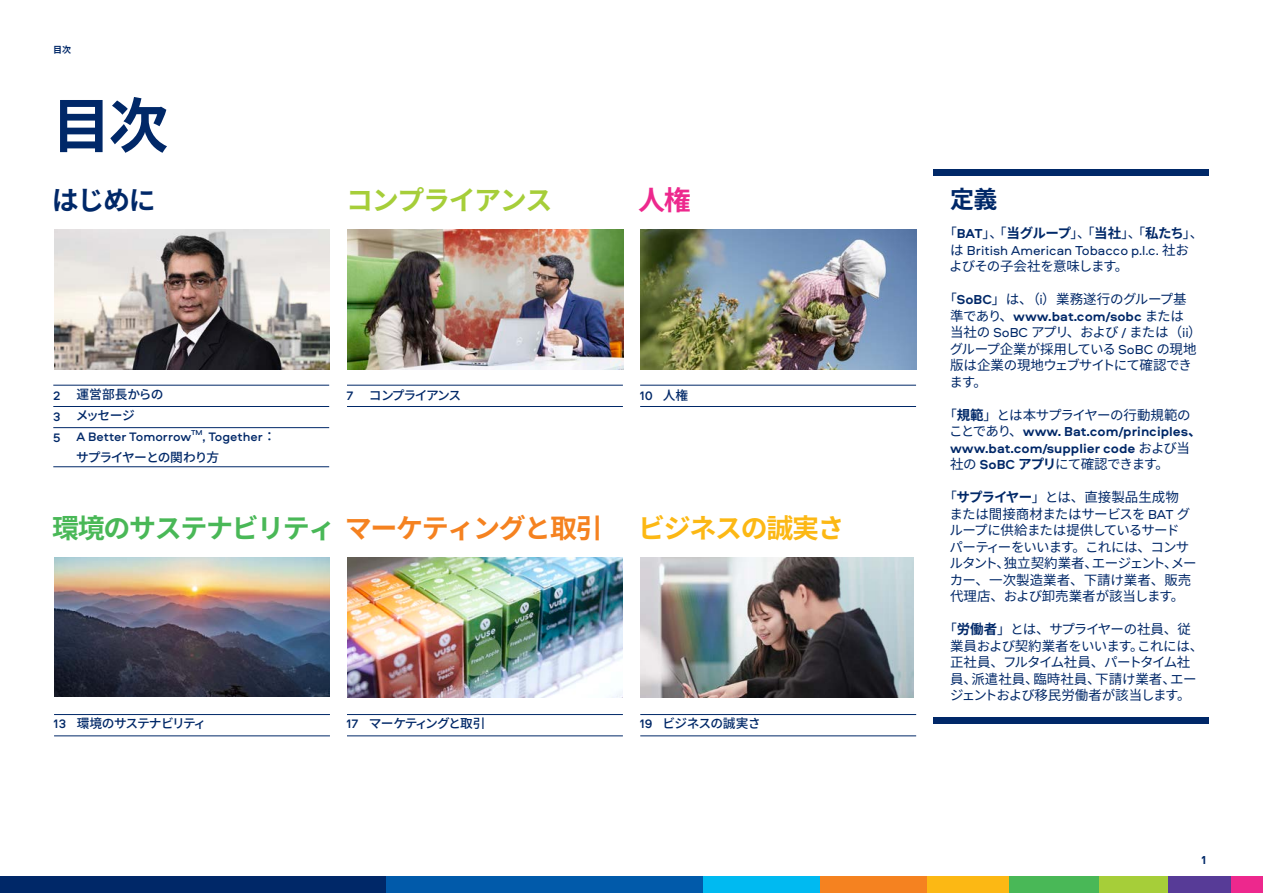
<style>
.page{position:relative;width:1263px;height:893px;background:#fff}
.page>*{position:absolute;margin:0;border:0;box-sizing:border-box;transform-origin:0 0}
.PageTitle{font:700 60px "Noto Sans CJ Kjp";color:#002868}
.Block_text_white_out{font:700 27px "Noto Sans CJ Kjp";letter-spacing:-.05em;color:#49b857}
.Block_text_white_out-2{font:700 27px "Noto Sans CJ Kjp";letter-spacing:-.05em;color:#a6ce39}
.Block_text_white_out-3{font:700 27px "Noto Sans CJ Kjp";letter-spacing:-.05em;color:#fcb814}
.Block_text_white_out-4{font:700 27px "Noto Sans CJ Kjp";color:#002868}
.Block_text_white_out-5{font:700 27px "Noto Sans CJ Kjp";color:#ed288d}
.t1{font:700 24px "Noto Sans CJ Kjp";color:#002868}
.t2{font:13.5px/16.5px "Noto Sans CJ Kjp";letter-spacing:-.03em;color:#002868}
.t3{font:700 13.5px/16.5px "Aeroport";color:#002868}
.t4{font:13.5px/16.5px "Noto Sans CJ Kjp";letter-spacing:-.065em;color:#002868}
.Contents_text{font:500 12.75px "Aeroport";color:#002868}
.Contents_text-2{font:500 12.75px/21px "Noto Sans CJ Kjp";letter-spacing:-.095em;color:#002868}
.Contents_text-3{font:500 12.75px "Noto Sans CJ Kjp";letter-spacing:-.07em;color:#002868}
.Contents_text-4{font:500 12.75px/21px "Noto Sans CJ Kjp";letter-spacing:-.035em;color:#002868}
.Contents_text-5{font:500 12.75px "Noto Sans CJ Kjp";letter-spacing:-.09em;color:#002868}
.Contents_text-6{font:500 12.75px "Noto Sans CJ Kjp";letter-spacing:-.12em;color:#002868}
.Contents_text-7{font:500 12.75px "Noto Sans CJ Kjp";letter-spacing:-.045em;color:#002868}
.t5{font:700 12px "Aeroport";color:#002868}
.Block_text_white_out-6{font:700 9px "Noto Sans CJ Kjp";color:#002868}
.Contents_text-8{font:500 7.5px "Aeroport";color:#002868}
.s1{font-family:"Aeroport"}
.s2{color:#f58220}
.s3{font-family:"Aeroport";font-weight:700}
.s4{font-weight:700}
.s5{font-family:"Noto Sans CJ Kjp";font-weight:400}
.s6{font-family:"Noto Sans CJ Kjp"}
</style>
<div class="page">
<img style="left:347px;top:229px;width:276px;height:140px">
<hr style="left:347px;top:406px;width:276px;height:1px;background:#002868">
<hr style="left:347px;top:385px;width:276px;height:1px;background:#002868">
<img style="left:347px;top:557px;width:276px;height:140px">
<hr style="left:347px;top:736px;width:276px;height:1px;background:#002868">
<hr style="left:347px;top:714px;width:276px;height:1px;background:#002868">
<img style="left:54px;top:557px;width:276px;height:140px">
<hr style="left:54px;top:736px;width:276px;height:1px;background:#002868">
<hr style="left:54px;top:714px;width:276px;height:1px;background:#002868">
<img style="left:640px;top:557px;width:273px;height:141px">
<hr style="left:640px;top:736px;width:276px;height:1px;background:#002868">
<hr style="left:640px;top:714px;width:276px;height:1px;background:#002868">
<img style="left:640px;top:229px;width:276px;height:140px">
<hr style="left:640px;top:406px;width:276px;height:1px;background:#002868">
<hr style="left:640px;top:385px;width:276px;height:1px;background:#002868">
<img style="left:54px;top:229px;width:276px;height:140px">
<hr style="left:53px;top:406px;width:276px;height:1px;background:#002868">
<hr style="left:53px;top:385px;width:276px;height:1px;background:#002868">
<hr style="left:53px;top:427px;width:276px;height:1px;background:#002868">
<hr style="left:53px;top:466px;width:276px;height:1px;background:#002868">
<div style="left:672px;top:877px;width:148px;height:16px;background:#00baf1"></div>
<div style="left:0;top:877px;width:386px;height:16px;background:#002868"></div>
<div style="left:386px;top:877px;width:317px;height:16px;background:#015aaa"></div>
<div style="left:820px;top:877px;width:107px;height:16px;background:#f58220"></div>
<div style="left:927px;top:877px;width:82px;height:16px;background:#fcb814"></div>
<div style="left:1009px;top:877px;width:90px;height:16px;background:#49b857"></div>
<div style="left:1099px;top:877px;width:69px;height:16px;background:#a6ce39"></div>
<div style="left:1168px;top:877px;width:63px;height:16px;background:#573b97"></div>
<div style="left:1231px;top:877px;width:32px;height:16px;background:#ed288d"></div>
<div style="left:933px;top:170px;width:276px;height:6px;background:#002868"></div>
<div style="left:933px;top:717px;width:276px;height:7px;background:#002868"></div>
<p class="Block_text_white_out-6" style="left:53px;top:45px;width:19px">目次</p>
<p class="PageTitle" style="left:51px;top:92px;width:118px">目次</p>
<p class="Block_text_white_out-2" style="left:346px;top:185px;width:208px">コンプライアンス</p>
<p class="Block_text_white_out-4" style="left:52px;top:185px;width:105px">はじめに</p>
<p class="Block_text_white_out-5" style="left:638px;top:185px;width:54px">人権</p>
<p class="Contents_text" style="left:53px;top:386px;width:9px">2</p>
<p class="Contents_text" style="left:53px;top:407px;width:9px">3</p>
<p class="Contents_text" style="left:53px;top:428px;width:9px">5</p>
<p class="Contents_text-4" style="left:76px;top:384px;width:89px">運営部長からのメッセージ</p>
<p class="Contents_text" style="left:77px;top:428px;width:116px">A Better Tomorrow</p>
<p class="Contents_text-8" style="left:191px;top:427px;width:13px">TM</p>
<p class="Contents_text-2" style="left:76px;top:426px;width:201px;text-indent:126px"><span class="s1">, Together</span>：サプライヤーとの関わり方</p>
<p class="Contents_text" style="left:347px;top:386px;width:8px">7</p>
<p class="Contents_text-6" style="left:369px;top:388px;width:94px">コンプライアンス</p>
<p class="Contents_text" style="left:640px;top:386px;width:15px">10</p>
<p class="Contents_text-3" style="left:663px;top:388px;width:27px">人権</p>
<p class="Block_text_white_out" style="left:52px;top:513px;width:552px">環境のサステナビリティ<span class="s2">マーケティングと取引</span></p>
<p class="Block_text_white_out-3" style="left:638px;top:513px;width:208px">ビジネスの誠実さ</p>
<p class="Contents_text" style="left:54px;top:715px;width:14px">13</p>
<p class="Contents_text-3" style="left:77px;top:716px;width:131px">環境のサステナビリティ</p>
<p class="Contents_text" style="left:640px;top:715px;width:14px">19</p>
<p class="Contents_text-7" style="left:662px;top:716px;width:100px">ビジネスの誠実さ</p>
<p class="Contents_text" style="left:346px;top:715px;width:13px">17</p>
<p class="Contents_text-5" style="left:369px;top:716px;width:118px">マーケティングと取引</p>
<p class="t1" style="left:950px;top:186px;width:49px">定義</p>
<p class="t4" style="left:949px;top:225px;width:256px;text-indent:-6px">「<span class="s3">BAT</span>」、「<span class="s4">当グループ</span>」、「<span class="s4">当社</span>」、「<span class="s4">私たち</span>」、は <span class="s1">British American Tobacco p.l.c.</span> 社およびその子会社を意味します。</p>
<p class="t2" style="left:950px;top:291px;width:254px;text-indent:-6px">「<span class="s3">SoBC</span>」は、（<span class="s1">i</span>）業務遂行のグループ基準であり、<span class="s3">www.bat.com/sobc</span> または<br>当社の <span class="s1">SoBC</span> アプリ、および <span class="s1">/</span> または（<span class="s1">ii</span>）グループ企業が採用している <span class="s1">SoBC</span> の現地版は企業の現地ウェブサイトにて確認できます。</p>
<p class="t3" style="left:949px;top:406px;width:254px;text-indent:-6px"><span class="s5">「</span><span class="s6">規範</span><span class="s5">」とは本サプライヤーの行動規範のことであり、</span>www. Bat.com/principles<span class="s6">、</span>www.bat.com/supplier code <span class="s5">および当社の</span> SoBC <span class="s6">アプリ</span><span class="s5">にて確認できます。</span></p>
<p class="t2" style="left:949px;top:489px;width:249px;text-indent:-6px">「<span class="s4">サプライヤー</span>」とは、直接製品生成物<br>または間接商材またはサービスを <span class="s1">BAT</span> グループに供給または提供しているサード<br>パーティーをいいます。これには、コンサルタント、独立契約業者、エージェント、メーカー、一次製造業者、下請け業者、販売代理店、および卸売業者が該当します。</p>
<p class="t2" style="left:950px;top:621px;width:255px;text-indent:-6px">「<span class="s4">労働者</span>」とは、サプライヤーの社員、従業員および契約業者をいいます。これには、正社員、フルタイム社員、パートタイム社員、派遣社員、臨時社員、下請け業者、エージェントおよび移民労働者が該当します。</p>
<p class="t5" style="left:1201px;top:851px;width:6px">1</p>
</div>
